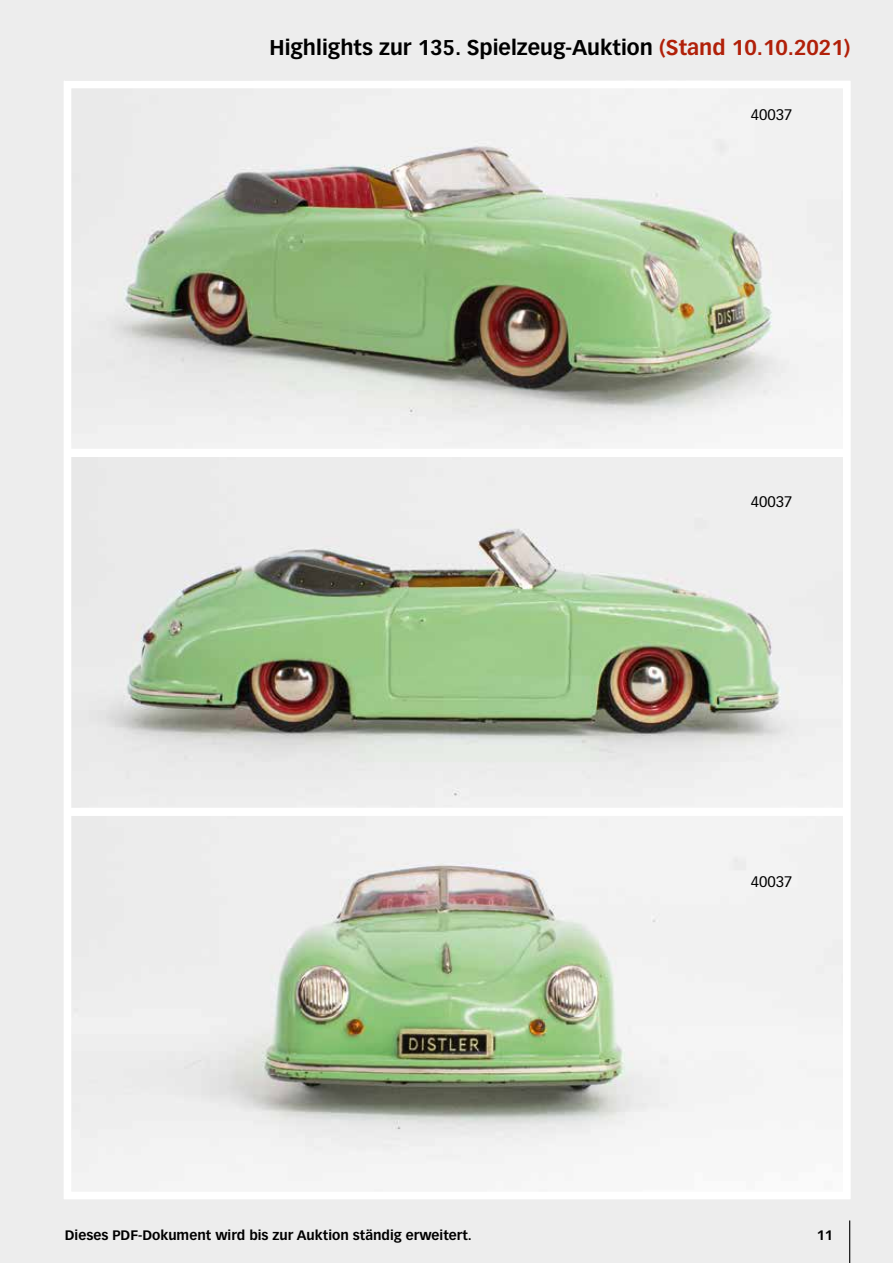
<style>
.page{position:relative;width:893px;height:1263px;background:#ededed}
.page>*{position:absolute;margin:0;border:0;box-sizing:border-box;transform-origin:0 0}
.t1{font:700 21px "Vectora LT Std";color:#000}
.t2{font:15px "Vectora LT Std";color:#000}
.t3{font:700 13.5px "Vectora LT Std";color:#000}
.s1{color:#b12009}
</style>
<div class="page">
<hr style="left:849px;top:1220px;width:1px;height:43px;background:#000">
<svg style="left:892px;top:449px;width:1px;height:12px"></svg>
<svg style="left:892px;top:819px;width:1px;height:12px"></svg>
<img style="left:65px;top:80px;width:784px;height:369px">
<img style="left:73px;top:816px;width:768px;height:374px">
<img style="left:73px;top:457px;width:768px;height:351px">
<div style="left:65px;top:449px;width:784px;height:8px;background:#fff"></div>
<div style="left:66px;top:808px;width:783px;height:8px;background:#fff"></div>
<div style="left:64px;top:81px;width:786px;height:1118px;border:8px solid #fff"></div>
<h1 class="t1" style="left:269px;top:35px;width:582px">Highlights zur 135. Spielzeug-Auktion <span class="s1">(Stand 10.10.2021)</span></h1>
<p class="t2" style="left:751px;top:105px;width:43px">40037</p>
<p class="t2" style="left:751px;top:492px;width:43px">40037</p>
<p class="t3" style="left:65px;top:1227px;width:408px">Dieses PDF-Dokument wird bis zur Auktion ständig erweitert.</p>
<p class="t2" style="left:751px;top:873px;width:43px">40037</p>
<p class="t3" style="left:817px;top:1227px;width:17px">11</p>
</div>
